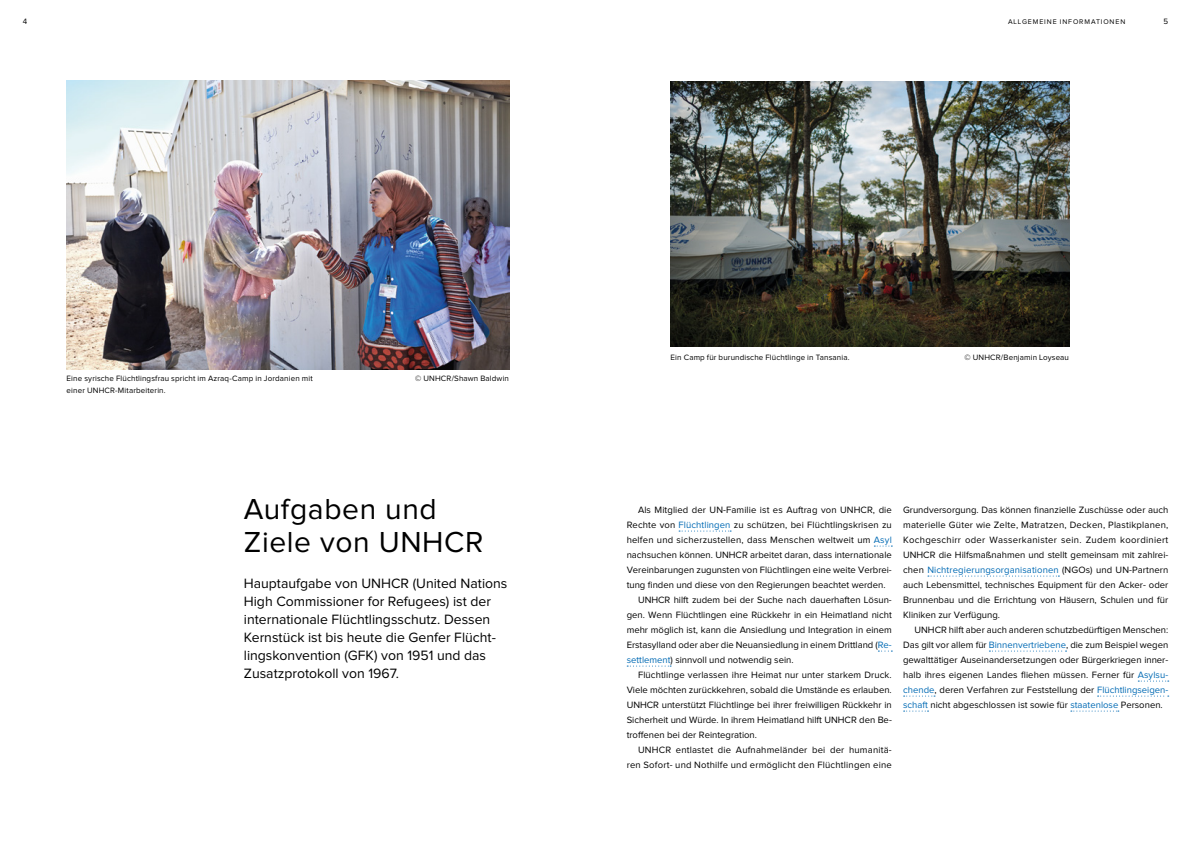
<style>
.page{position:relative;width:1191px;height:842px;background:#fff}
.page>*{position:absolute;margin:0;border:0;box-sizing:border-box;transform-origin:0 0}
.t1{font:30px/33px "Proxima Nova";letter-spacing:.02em;color:#000}
.t2{font:14px/18px "Proxima Nova";color:#000}
.t3{font:9.5px/15px "Proxima Nova";color:#000;text-align:justify}
.t4{font:9.5px "Proxima Nova";letter-spacing:.02em;color:#000}
.t5{font:8px/12px "Proxima Nova";letter-spacing:.015em;color:#000}
.t6{font:7px "Proxima Nova";letter-spacing:.125em;color:#000}
.s1{color:#006ab4}
</style>
<div class="page">
<img style="left:67px;top:81px;width:442px;height:288px">
<svg style="left:679px;top:531px;width:52px;height:1px"></svg>
<svg style="left:874px;top:546px;width:18px;height:1px"></svg>
<svg style="left:627px;top:666px;width:44px;height:1px"></svg>
<svg style="left:928px;top:576px;width:131px;height:1px"></svg>
<svg style="left:989px;top:651px;width:77px;height:1px"></svg>
<svg style="left:1138px;top:681px;width:30px;height:1px"></svg>
<svg style="left:903px;top:696px;width:32px;height:1px"></svg>
<svg style="left:1097px;top:696px;width:71px;height:1px"></svg>
<svg style="left:903px;top:711px;width:25px;height:1px"></svg>
<svg style="left:1070px;top:711px;width:48px;height:1px"></svg>
<img style="left:670px;top:81px;width:399px;height:266px">
<p class="t5" style="left:23px;top:16px;width:6px">4</p>
<p class="t5" style="left:1163px;top:16px;width:6px">5</p>
<p class="t6" style="left:1008px;top:18px;width:119px">ALLGEMEINE INFORMATIONEN</p>
<p class="t5" style="left:67px;top:373px;width:248px">Eine syrische Flüchtlingsfrau spricht im Azraq-Camp in Jordanien mit einer UNHCR-Mitarbeiterin.</p>
<p class="t5" style="left:415px;top:373px;width:95px">© UNHCR/Shawn Baldwin</p>
<h1 class="t1" style="left:244px;top:494px;width:241px">Aufgaben und<br>Ziele von UNHCR</h1>
<h2 class="t2" style="left:244px;top:575px;width:265px">Hauptaufgabe von UNHCR (United Nations High Commissioner for Refugees) ist der internationale Flüchtlingsschutz. Dessen Kernstück ist bis heute die Genfer Flücht&shy;lingskonvention (GFK) von 1951 und das Zusatzprotokoll von 1967.</h2>
<p class="t5" style="left:670px;top:352px;width:180px">Ein Camp für burundische Flüchtlinge in Tansania.</p>
<p class="t5" style="left:964px;top:352px;width:106px">© UNHCR/Benjamin Loyseau</p>
<p class="t3" style="left:638px;top:503px;width:255px">Als Mitglied der UN-Familie ist es Auftrag von UNHCR, die</p>
<p class="t3" style="left:626px;top:518px;width:267px">Rechte von <span class="s1">Flüchtlingen</span> zu schützen, bei Flüchtlingskrisen zu</p>
<p class="t4" style="left:626px;top:535px;width:267px">helfen und sicherzustellen, dass Menschen weltweit um <span class="s1">Asyl</span></p>
<p class="t3" style="left:626px;top:548px;width:267px">nachsuchen können. UNHCR arbeitet daran, dass internationale</p>
<p class="t3" style="left:626px;top:563px;width:267px">Vereinbarungen zugunsten von Flüchtlingen eine weite Verbrei-</p>
<p class="t3" style="left:626px;top:578px;width:260px">tung finden und diese von den Regierungen beachtet werden.</p>
<p class="t3" style="left:638px;top:593px;width:255px">UNHCR hilft zudem bei der Suche nach dauerhaften Lösun-</p>
<p class="t3" style="left:626px;top:608px;width:267px">gen. Wenn Flüchtlingen eine Rückkehr in ein Heimatland nicht</p>
<p class="t3" style="left:626px;top:623px;width:267px">mehr möglich ist, kann die Ansiedlung und Integration in einem</p>
<p class="t3" style="left:626px;top:638px;width:267px">Erstasylland oder aber die Neuansiedlung in einem Drittland (<span class="s1">Re-</span></p>
<p class="t3" style="left:626px;top:653px;width:168px"><span class="s1">settlement</span>) sinnvoll und notwendig sein.</p>
<p class="t3" style="left:638px;top:668px;width:255px">Flüchtlinge verlassen ihre Heimat nur unter starkem Druck.</p>
<p class="t3" style="left:626px;top:683px;width:267px">Viele möchten zurückkehren, sobald die Umstände es erlauben.</p>
<p class="t3" style="left:626px;top:698px;width:267px">UNHCR unterstützt Flüchtlinge bei ihrer freiwilligen Rückkehr in</p>
<p class="t3" style="left:626px;top:713px;width:267px">Sicherheit und Würde. In ihrem Heimatland hilft UNHCR den Be-</p>
<p class="t3" style="left:626px;top:728px;width:132px">troffenen bei der Reintegration.</p>
<p class="t4" style="left:638px;top:746px;width:255px">UNHCR entlastet die Aufnahmeländer bei der humanitä-</p>
<p class="t4" style="left:626px;top:761px;width:267px">ren Sofort- und Nothilfe und ermöglicht den Flüchtlingen eine</p>
<p class="t3" style="left:903px;top:503px;width:267px">Grundversorgung. Das können finanzielle Zuschüsse oder auch materielle Güter wie Zelte, Matratzen, Decken, Plastikplanen, Kochgeschirr oder Wasserkanister sein. Zudem koordiniert UNHCR die Hilfsmaßnahmen und stellt gemeinsam mit zahlrei&shy;chen <span class="s1">Nichtregierungsorganisationen</span> (NGOs) und UN-Partnern auch Lebensmittel, technisches Equipment für den Acker- oder Brunnenbau und die Errichtung von Häusern, Schulen und für Kliniken zur Verfügung.</p>
<p class="t3" style="left:903px;top:623px;width:267px;text-indent:11px">UNHCR hilft aber auch anderen schutzbedürftigen Menschen:<br>Das gilt vor allem für <span class="s1">Binnenvertriebene</span>, die zum Beispiel wegen gewalttätiger Auseinandersetzungen oder Bürgerkriegen inner&shy;halb ihres eigenen Landes fliehen müssen. Ferner für <span class="s1">Asylsu&shy;chende</span>, deren Verfahren zur Feststellung der <span class="s1">Flüchtlingseigen&shy;schaft</span> nicht abgeschlossen ist sowie für <span class="s1">staatenlose</span> Personen.</p>
</div>
